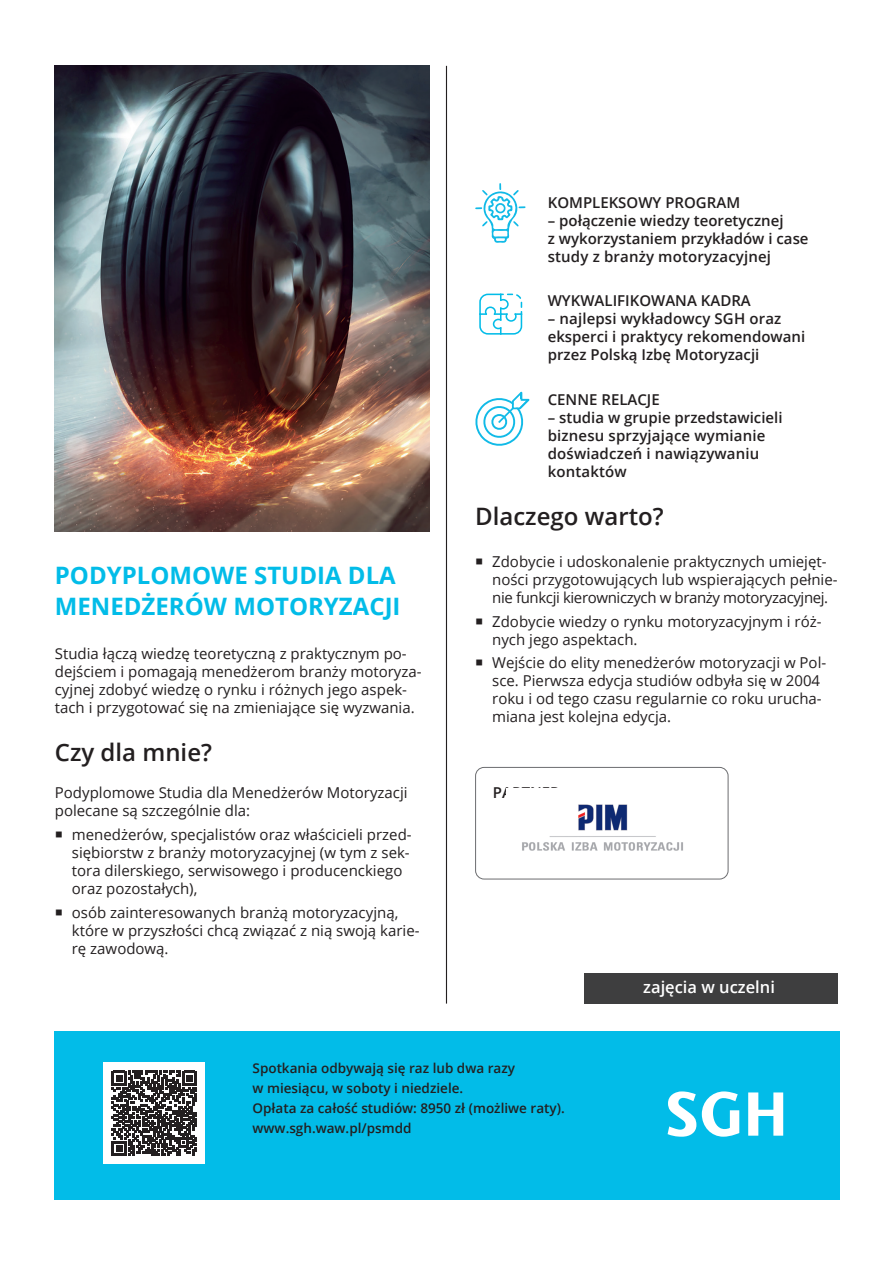
<style>
.page{position:relative;width:893px;height:1263px;background:#fff}
.page>*{position:absolute;margin:0;border:0;box-sizing:border-box;transform-origin:0 0}
.Nazwa_studiow_OK{font:700 24px/31.5px "Open Sans";color:#02bce8}
.atuty_OK{font:600 24px "Open Sans";color:#231f20}
.t1{font:600 16.5px "Open Sans";color:#fff}
.WYPUNKTOWANIIE{font:15px/18px "Open Sans";color:#231f20}
.Nowe_wypunktowanie{font:15px/18px "Open Sans";color:#231f20}
.atuty_OK-2{font:600 15px/18px "Open Sans";color:#231f20}
.Nowy_tekst_główny{font:600 13.5px/20.2px "Open Sans";color:#231f20}
</style>
<div class="page">
<div style="left:54px;top:1031px;width:786px;height:169px;background:#02bce8"></div>
<svg style="left:475px;top:392px;width:54px;height:54px"></svg>
<svg style="left:479px;top:294px;width:43px;height:41px"></svg>
<svg style="left:475px;top:183px;width:50px;height:60px"></svg>
<div style="left:104px;top:1062px;width:101px;height:102px;background:#fff"></div>
<svg style="left:112px;top:1071px;width:85px;height:85px"></svg>
<div style="left:584px;top:973px;width:254px;height:30px;background:#3e3e3f"></div>
<svg style="left:668px;top:1091px;width:115px;height:46px"></svg>
<div style="left:475px;top:767px;width:253px;height:112px;border:1px solid #6c6d70;border-radius:9px"></div>
<hr style="left:446px;top:66px;width:1px;height:937px;background:#231f20">
<img style="left:522px;top:804px;width:161px;height:47px">
<img style="left:55px;top:66px;width:374px;height:465px">
<p class="Nazwa_studiow_OK" style="left:55px;top:559px;width:347px">PODYPLOMOWE STUDIA DLA<br>MENEDŻERÓW MOTORYZACJI</p>
<p class="WYPUNKTOWANIIE" style="left:55px;top:645px;width:368px">Studia łączą wiedzę teoretyczną z praktycznym po&shy;dejściem i pomagają menedżerom branży motoryza&shy;cyjnej zdobyć wiedzę o rynku i różnych jego aspek&shy;tach i przygotować się na zmieniające się wyzwania.</p>
<p class="atuty_OK" style="left:55px;top:735px;width:159px">Czy dla mnie?</p>
<p class="WYPUNKTOWANIIE" style="left:55px;top:783px;width:354px">Podyplomowe Studia dla Menedżerów Motoryzacji polecane są szczególnie dla:</p>
<p class="WYPUNKTOWANIIE" style="left:72px;top:825px;width:341px;text-indent:-17px">○ menedżerów, specjalistów oraz właścicieli przed&shy;siębiorstw z branży motoryzacyjnej (w tym z sek&shy;tora dilerskiego, serwisowego i producenckiego oraz pozostałych),</p>
<p class="WYPUNKTOWANIIE" style="left:72px;top:903px;width:349px;text-indent:-17px">○ osób zainteresowanych branżą motoryzacyjną, które w przyszłości chcą związać z nią swoją karie&shy;rę zawodową.</p>
<p class="atuty_OK-2" style="left:548px;top:193px;width:194px">KOMPLEKSOWY PROGRAM</p>
<p class="atuty_OK-2" style="left:548px;top:211px;width:262px">– połączenie wiedzy teoretycznej<br>z wykorzystaniem przykładów i case study z branży motoryzacyjnej</p>
<p class="atuty_OK-2" style="left:548px;top:292px;width:205px">WYKWALIFIKOWANA KADRA</p>
<p class="atuty_OK-2" style="left:548px;top:310px;width:259px">– najlepsi wykładowcy SGH oraz eksperci i praktycy rekomendowani przez Polską Izbę Motoryzacji</p>
<p class="atuty_OK-2" style="left:548px;top:390px;width:114px">CENNE RELACJE</p>
<p class="atuty_OK-2" style="left:548px;top:408px;width:236px">– studia w grupie przedstawicieli biznesu sprzyjające wymianie doświadczeń i nawiązywaniu kontaktów</p>
<p class="atuty_OK" style="left:475px;top:500px;width:190px">Dlaczego warto?</p>
<p class="Nowe_wypunktowanie" style="left:492px;top:552px;width:347px;text-indent:-17px">○ Zdobycie i udoskonalenie praktycznych umiejęt&shy;ności przygotowujących lub wspierających pełnie&shy;nie funkcji kierowniczych w branży motoryzacyjnej.</p>
<p class="Nowe_wypunktowanie" style="left:492px;top:612px;width:331px;text-indent:-17px">○ Zdobycie wiedzy o rynku motoryzacyjnym i róż&shy;nych jego aspektach.</p>
<p class="Nowe_wypunktowanie" style="left:492px;top:653px;width:336px;text-indent:-17px">○ Wejście do elity menedżerów motoryzacji w Pol&shy;sce. Pierwsza edycja studiów odbyła się w 2004 roku i od tego czasu regularnie co roku urucha&shy;miana jest kolejna edycja.</p>
<p class="atuty_OK-2" style="left:493px;top:783px;width:68px">PARTNER</p>
<p class="t1" style="left:643px;top:976px;width:133px">zajęcia w uczelni</p>
<p class="Nowy_tekst_główny" style="left:253px;top:1057px;width:264px">Spotkania odbywają się raz lub dwa razy w miesiącu, w soboty i niedziele.</p>
<p class="Nowy_tekst_główny" style="left:253px;top:1098px;width:314px">Opłata za całość studiów: 8950 zł (możliwe raty). www.sgh.waw.pl/psmdd</p>
</div>
